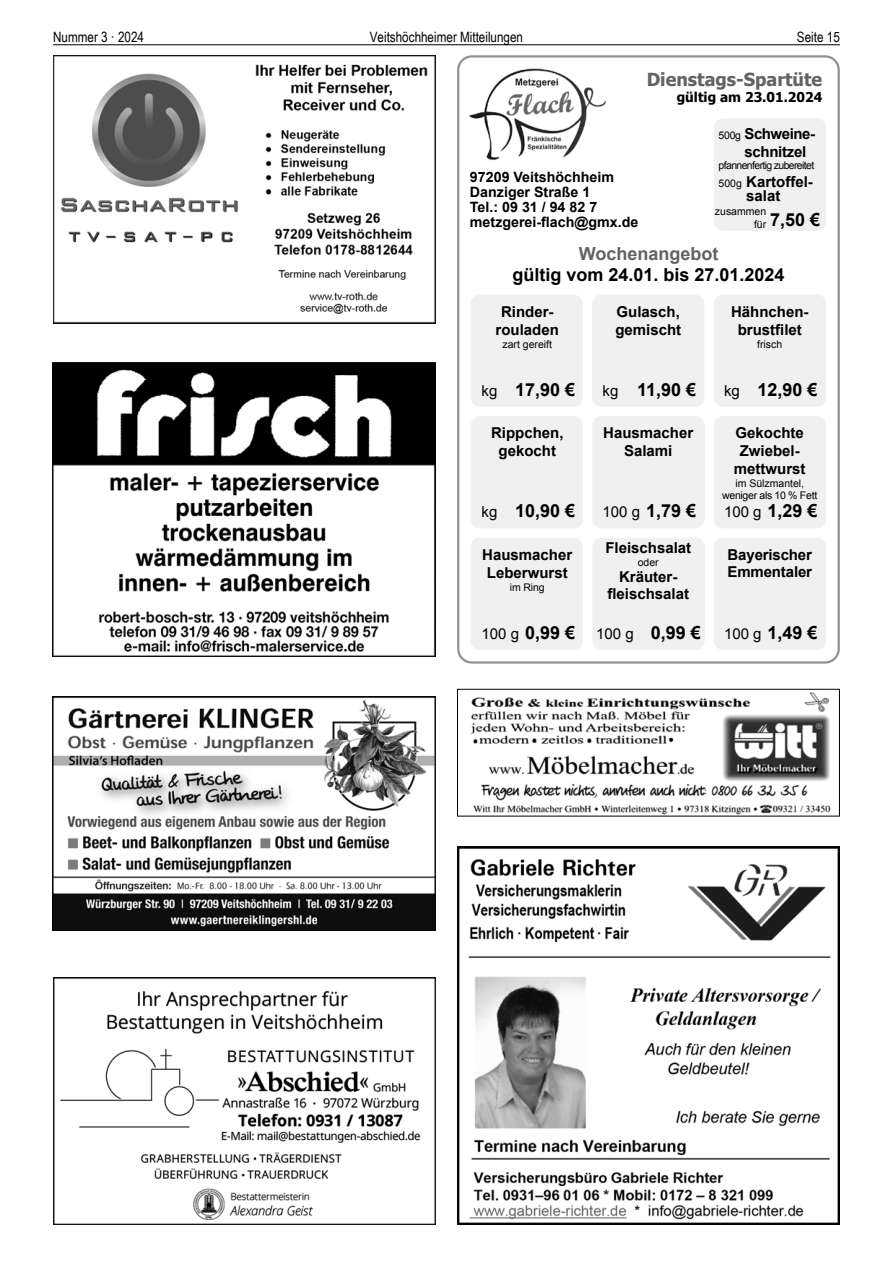
<style>
.page{position:relative;width:893px;height:1263px;background:#fff}
.page>*{position:absolute;margin:0;border:0;box-sizing:border-box;transform-origin:0 0}
.t1{font:700 18px "Arial";color:#000}
.t2{font:700 18px "Tahoma";color:#636363}
.t3{font:700 18px "Arial";color:#636363}
.t4{font:700 15px/18px "Arial";color:#000;text-align:center}
.t5{font:700 15px/18px "Arial";letter-spacing:-.02em;color:#000}
.t6{font:700 14.25px/15px "Arial";color:#000}
.t7{font:14.25px "Arial Narrow";color:#000}
.t8{font:700 13.5px "Tahoma";color:#000}
.t9{font:10.5px/12.6px "Arial";letter-spacing:-.01em;color:#000;text-align:center}
.t10{font:10.5px "Arial";letter-spacing:-.06em;color:#000}
.s1{font-weight:400;font-size:10.5px}
.s2{font-weight:400;font-size:15px}
</style>
<div class="page">
<hr style="left:53px;top:44px;width:787px;height:1px;background:#000">
<img style="left:457px;top:847px;width:383px;height:378px">
<img style="left:469px;top:68px;width:137px;height:92px">
<div style="left:471px;top:538px;width:112px;height:112px;background:#f0f0f0;border-radius:9px"></div>
<div style="left:470px;top:416px;width:113px;height:112px;background:#f0f0f0;border-radius:9px"></div>
<div style="left:592px;top:294px;width:112px;height:113px;background:#f0f0f0;border-radius:9px"></div>
<div style="left:471px;top:294px;width:112px;height:113px;background:#f0f0f0;border-radius:9px"></div>
<div style="left:592px;top:538px;width:113px;height:112px;background:#f0f0f0;border-radius:9px"></div>
<div style="left:592px;top:416px;width:113px;height:112px;background:#f0f0f0;border-radius:9px"></div>
<div style="left:714px;top:538px;width:112px;height:112px;background:#f0f0f0;border-radius:9px"></div>
<div style="left:714px;top:416px;width:112px;height:112px;background:#f0f0f0;border-radius:9px"></div>
<div style="left:714px;top:294px;width:112px;height:113px;background:#f0f0f0;border-radius:9px"></div>
<div style="left:714px;top:118px;width:112px;height:113px;background:#f0f0f0;border-radius:9px"></div>
<div style="left:457px;top:55px;width:383px;height:608px;border:2px solid #919191;border-radius:14px"></div>
<img style="left:53px;top:55px;width:382px;height:268px">
<img style="left:53px;top:977px;width:383px;height:248px">
<img style="left:52px;top:363px;width:383px;height:293px">
<img style="left:470px;top:692px;width:361px;height:122px">
<div style="left:457px;top:689px;width:383px;height:127px;border:1px solid #000"></div>
<img style="left:52px;top:696px;width:383px;height:234px">
<p class="t7" style="left:53px;top:27px;width:92px">Nummer 3 · 2024</p>
<p class="t7" style="left:370px;top:27px;width:155px">Veitshöchheimer Mitteilungen</p>
<p class="t7" style="left:797px;top:27px;width:44px">Seite 15</p>
<p class="t2" style="left:647px;top:67px;width:177px">Dienstags-Spartüte</p>
<p class="t8" style="left:677px;top:88px;width:147px">gültig am 23.01.2024</p>
<p class="t6" style="left:470px;top:170px;width:170px">97209 Veitshöchheim<br>Danziger Straße 1<br>Tel.: 09 31 / 94 82 7 metzgerei-flach@gmx.de</p>
<p class="t5" style="left:744px;top:125px;width:72px;text-indent:-26px"><span class="s1">500g</span> Schweine&shy;schnitzel</p>
<p class="t10" style="left:719px;top:159px;width:97px">pfannenfertig zubereitet</p>
<p class="t4" style="left:719px;top:176px;width:96px;line-height:13.5px"><span class="s1">500g</span> Kartoffel&shy;salat</p>
<p class="t1" style="left:770px;top:207px;width:52px">7,50 €</p>
<p class="t9" style="left:715px;top:205px;width:53px;text-align:right">zusammen für</p>
<p class="t3" style="left:579px;top:241px;width:141px">Wochenangebot</p>
<p class="t1" style="left:512px;top:263px;width:274px">gültig vom 24.01. bis 27.01.2024</p>
<p class="t4" style="left:615px;top:303px;width:67px;text-align:left">Gulasch, gemischt</p>
<p class="t4" style="left:731px;top:303px;width:79px">Hähnchen&shy;brustfilet</p>
<p class="t9" style="left:757px;top:338px;width:27px">frisch</p>
<p class="t1" style="left:724px;top:378px;width:95px"><span class="s2">kg</span> 12,90 €</p>
<p class="t4" style="left:496px;top:303px;width:65px">Rinder&shy;rouladen</p>
<p class="t9" style="left:502px;top:338px;width:51px">zart gereift</p>
<p class="t1" style="left:482px;top:378px;width:95px"><span class="s2">kg</span> 17,90 €</p>
<p class="t1" style="left:603px;top:378px;width:95px"><span class="s2">kg</span> 11,90 €</p>
<p class="t4" style="left:491px;top:424px;width:74px">Rippchen, gekocht</p>
<p class="t1" style="left:482px;top:499px;width:95px"><span class="s2">kg</span> 10,90 €</p>
<p class="t4" style="left:603px;top:424px;width:92px">Hausmacher<br>Salami</p>
<p class="t1" style="left:603px;top:499px;width:95px"><span class="s2">100 g</span> 1,79 €</p>
<p class="t4" style="left:734px;top:424px;width:73px">Gekochte<br>Zwiebel&shy;mettwurst</p>
<p class="t9" style="left:722px;top:477px;width:96px">im Sülzmantel, weniger als 10 % Fett</p>
<p class="t1" style="left:724px;top:499px;width:95px"><span class="s2">100 g</span> 1,29 €</p>
<p class="t4" style="left:482px;top:546px;width:92px">Hausmacher<br>Leberwurst</p>
<p class="t9" style="left:510px;top:581px;width:36px">im Ring</p>
<p class="t1" style="left:482px;top:621px;width:95px"><span class="s2">100 g</span> 0,99 €</p>
<p class="t4" style="left:605px;top:539px;width:87px">Fleischsalat</p>
<p class="t9" style="left:638px;top:556px;width:23px">oder</p>
<p class="t4" style="left:607px;top:569px;width:83px;line-height:16.5px">Kräuter&shy;fleischsalat</p>
<p class="t1" style="left:596px;top:621px;width:106px"><span class="s2">100 g</span> 0,99 €</p>
<p class="t4" style="left:727px;top:547px;width:86px;line-height:16.5px;text-align:left">Bayerischer<br>Emmentaler</p>
<p class="t1" style="left:724px;top:621px;width:95px"><span class="s2">100 g</span> 1,49 €</p>
</div>
